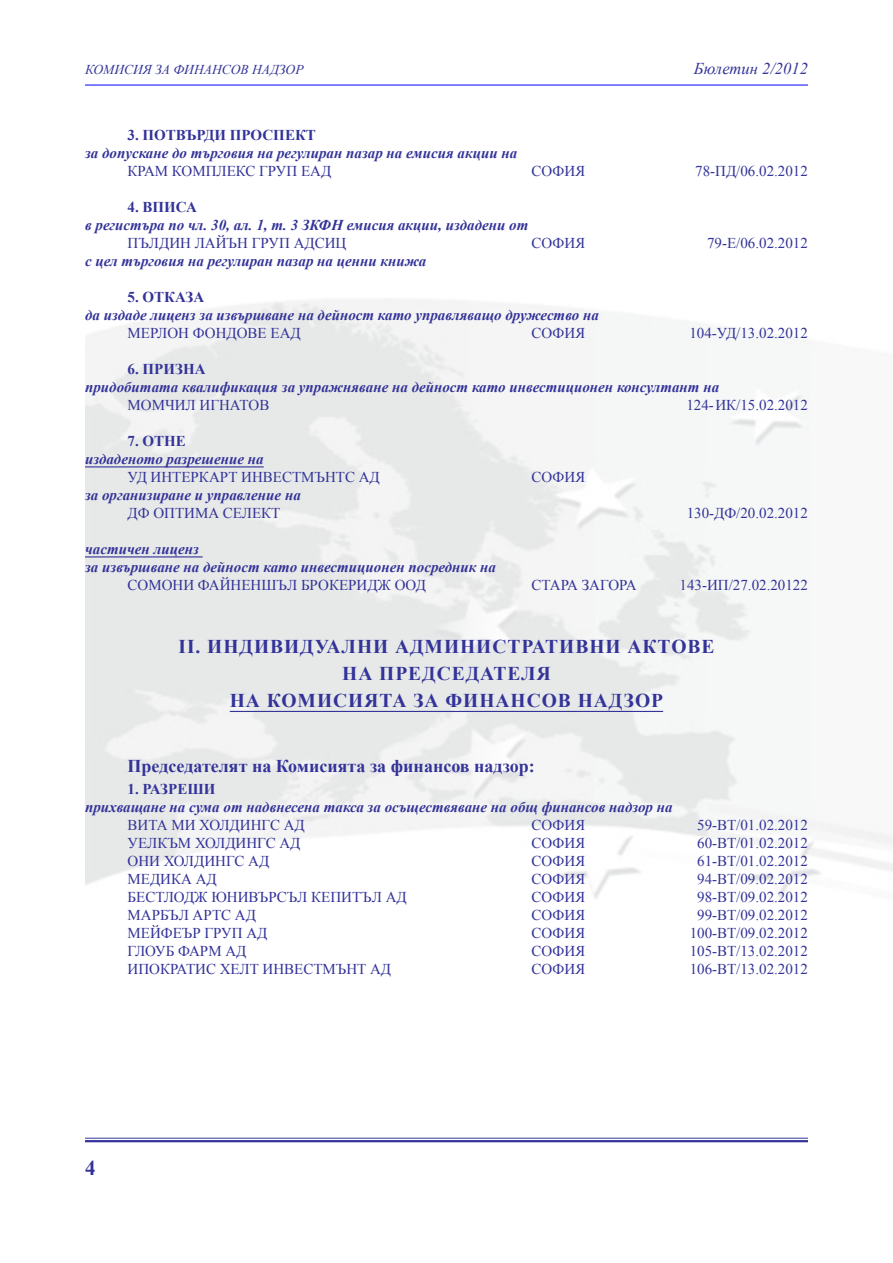
<style>
.page{position:relative;width:893px;height:1263px;background:#fff}
.page>*{position:absolute;margin:0;border:0;box-sizing:border-box;transform-origin:0 0}
.t1{font:700 19.5px "Times New Roman";letter-spacing:.05em;color:#339}
.t2{font:700 18px "Times New Roman";color:#339}
.t3{font:italic 16.5px "Times New Roman";color:#339}
.t4{font:15px "Times New Roman";color:#339}
.t5{font:italic 700 15px "Times New Roman";color:#339}
.t6{font:700 15px "Times New Roman";color:#339}
.t7{font:italic 13.5px "Times New Roman";color:#339}
</style>
<div class="page">
<hr style="left:85px;top:1138px;width:723px;height:1px;background:#339">
<hr style="left:85px;top:1140px;width:723px;height:2px;background:#339">
<hr style="left:85px;top:85px;width:723px;height:1px;background:#00f">
<hr style="left:85px;top:466px;width:179px;height:1px;background:#339">
<hr style="left:85px;top:556px;width:118px;height:1px;background:#339">
<hr style="left:230px;top:711px;width:433px;height:1px;background:#339">
<p class="t7" style="left:85px;top:60px;width:220px">КОМИСИЯ ЗА ФИНАНСОВ НАДЗОР</p>
<p class="t3" style="left:694px;top:57px;width:115px">Бюлетин 2/2012</p>
<p class="t6" style="left:128px;top:124px;width:190px">3. ПОТВЪРДИ ПРОСПЕКТ</p>
<p class="t5" style="left:85px;top:142px;width:434px">за допускане до търговия на регулиран пазар на емисия акции на</p>
<p class="t4" style="left:128px;top:161px;width:205px">КРАМ КОМПЛЕКС ГРУП ЕАД</p>
<p class="t4" style="left:531px;top:161px;width:55px">СОФИЯ</p>
<p class="t4" style="left:695px;top:161px;width:114px">78-ПД/06.02.2012</p>
<p class="t6" style="left:128px;top:196px;width:71px">4. ВПИСА</p>
<p class="t5" style="left:85px;top:214px;width:445px">в регистъра по чл. 30, ал. 1, т. 3 ЗКФН емисия акции, издадени от</p>
<p class="t4" style="left:128px;top:233px;width:220px">ПЪЛДИН ЛАЙЪН ГРУП АДСИЦ</p>
<p class="t4" style="left:531px;top:233px;width:55px">СОФИЯ</p>
<p class="t4" style="left:707px;top:233px;width:102px">79-Е/06.02.2012</p>
<p class="t5" style="left:85px;top:250px;width:343px">с цел търговия на регулиран пазар на ценни книжа</p>
<p class="t6" style="left:128px;top:286px;width:78px">5. ОТКАЗА</p>
<p class="t5" style="left:85px;top:304px;width:515px">да издаде лиценз за извършване на дейност като управляващо дружество на</p>
<p class="t4" style="left:128px;top:323px;width:175px">МЕРЛОН ФОНДОВЕ ЕАД</p>
<p class="t4" style="left:531px;top:323px;width:55px">СОФИЯ</p>
<p class="t4" style="left:689px;top:323px;width:120px">104-УД/13.02.2012</p>
<p class="t6" style="left:128px;top:358px;width:79px">6. ПРИЗНА</p>
<p class="t5" style="left:85px;top:376px;width:636px">придобитата квалификация за упражняване на дейност като инвестиционен консултант на</p>
<p class="t4" style="left:128px;top:395px;width:143px">МОМЧИЛ ИГНАТОВ</p>
<p class="t4" style="left:686px;top:395px;width:123px">124-ИК/15.02.2012</p>
<p class="t6" style="left:128px;top:430px;width:60px">7. ОТНЕ</p>
<p class="t5" style="left:85px;top:448px;width:180px">издаденото разрешение на</p>
<p class="t4" style="left:128px;top:467px;width:254px">УД ИНТЕРКАРТ ИНВЕСТМЪНТС АД</p>
<p class="t4" style="left:531px;top:467px;width:55px">СОФИЯ</p>
<p class="t5" style="left:85px;top:484px;width:217px">за организиране и управление на</p>
<p class="t4" style="left:128px;top:503px;width:154px">ДФ ОПТИМА СЕЛЕКТ</p>
<p class="t4" style="left:687px;top:503px;width:123px">130-ДФ/20.02.2012</p>
<p class="t5" style="left:85px;top:538px;width:115px">частичен лиценз</p>
<p class="t5" style="left:85px;top:556px;width:413px">за извършване на дейност като инвестиционен посредник на</p>
<p class="t4" style="left:128px;top:575px;width:300px">СОМОНИ ФАЙНЕНШЪЛ БРОКЕРИДЖ ООД</p>
<p class="t4" style="left:531px;top:575px;width:106px">СТАРА ЗАГОРА</p>
<p class="t4" style="left:680px;top:575px;width:130px">143-ИП/27.02.20122</p>
<p class="t1" style="left:178px;top:633px;width:537px">ІІ. ИНДИВИДУАЛНИ АДМИНИСТРАТИВНИ АКТОВЕ</p>
<p class="t1" style="left:342px;top:660px;width:210px">НА ПРЕДСЕДАТЕЛЯ</p>
<p class="t1" style="left:230px;top:687px;width:435px">НА КОМИСИЯТА ЗА ФИНАНСОВ НАДЗОР</p>
<p class="t2" style="left:128px;top:753px;width:409px">Председателят на Комисията за финансов надзор:</p>
<p class="t6" style="left:128px;top:779px;width:89px">1. РАЗРЕШИ</p>
<p class="t5" style="left:85px;top:796px;width:589px">прихващане на сума от надвнесена такса за осъществяване на общ финансов надзор на</p>
<p class="t4" style="left:128px;top:815px;width:179px">ВИТА МИ ХОЛДИНГС АД</p>
<p class="t4" style="left:531px;top:815px;width:55px">СОФИЯ</p>
<p class="t4" style="left:697px;top:815px;width:112px">59-ВТ/01.02.2012</p>
<p class="t4" style="left:128px;top:833px;width:174px">УЕЛКЪМ ХОЛДИНГС АД</p>
<p class="t4" style="left:531px;top:833px;width:55px">СОФИЯ</p>
<p class="t4" style="left:697px;top:833px;width:112px">60-ВТ/01.02.2012</p>
<p class="t4" style="left:128px;top:851px;width:143px">ОНИ ХОЛДИНГС АД</p>
<p class="t4" style="left:531px;top:851px;width:55px">СОФИЯ</p>
<p class="t4" style="left:697px;top:851px;width:112px">61-ВТ/01.02.2012</p>
<p class="t4" style="left:128px;top:869px;width:91px">МЕДИКА АД</p>
<p class="t4" style="left:531px;top:869px;width:55px">СОФИЯ</p>
<p class="t4" style="left:697px;top:869px;width:112px">94-ВТ/09.02.2012</p>
<p class="t4" style="left:128px;top:887px;width:281px">БЕСТЛОДЖ ЮНИВЪРСЪЛ КЕПИТЪЛ АД</p>
<p class="t4" style="left:531px;top:887px;width:55px">СОФИЯ</p>
<p class="t4" style="left:697px;top:887px;width:112px">98-ВТ/09.02.2012</p>
<p class="t4" style="left:128px;top:905px;width:130px">МАРБЪЛ АРТС АД</p>
<p class="t4" style="left:531px;top:905px;width:55px">СОФИЯ</p>
<p class="t4" style="left:697px;top:905px;width:112px">99-ВТ/09.02.2012</p>
<p class="t4" style="left:128px;top:923px;width:141px">МЕЙФЕЪР ГРУП АД</p>
<p class="t4" style="left:531px;top:923px;width:55px">СОФИЯ</p>
<p class="t4" style="left:690px;top:923px;width:120px">100-ВТ/09.02.2012</p>
<p class="t4" style="left:128px;top:941px;width:120px">ГЛОУБ ФАРМ АД</p>
<p class="t4" style="left:531px;top:941px;width:55px">СОФИЯ</p>
<p class="t4" style="left:690px;top:941px;width:120px">105-ВТ/13.02.2012</p>
<p class="t4" style="left:128px;top:959px;width:265px">ИПОКРАТИС ХЕЛТ ИНВЕСТМЪНТ АД</p>
<p class="t4" style="left:531px;top:959px;width:55px">СОФИЯ</p>
<p class="t4" style="left:690px;top:959px;width:120px">106-ВТ/13.02.2012</p>
</div>
